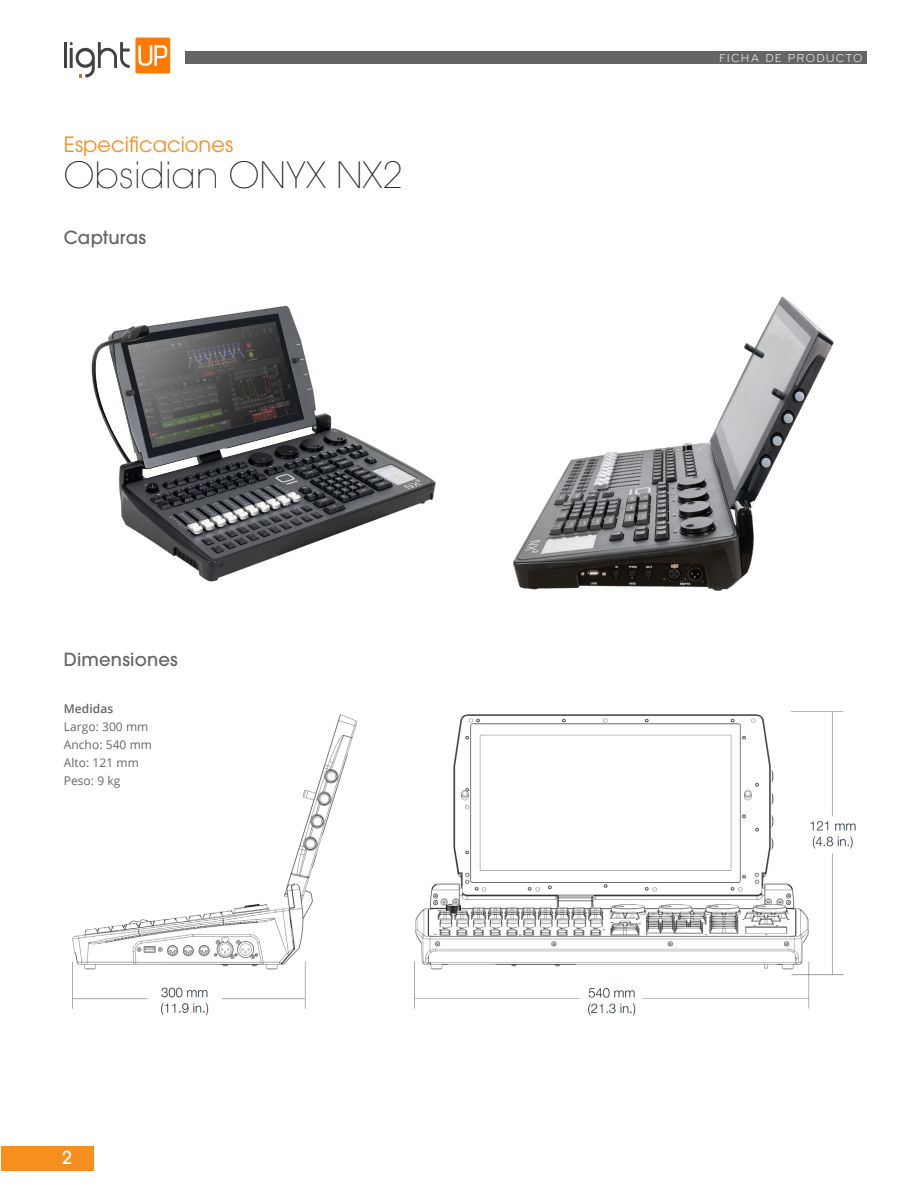
<style>
.page{position:relative;width:918px;height:1188px;background:#fff}
.page>*{position:absolute;margin:0;border:0;box-sizing:border-box;transform-origin:0 0}
.Titulo_negro{font:200 36px "ITC Avant Garde Pro";color:#231f20}
.Titulo_Naranjo{font:21px "ITC Avant Garde Pro";color:#f68f1e}
.Mini_Titulo{font:500 18px "ITC Avant Garde Pro";letter-spacing:.01em;color:#656568}
.t1{font:500 18px "ITC Avant Garde Pro";color:#fff}
.Cuerpo_Texto{font:12px "Open Sans";letter-spacing:.005em;color:#656568}
.t2{font:12px "Bryant Pro";letter-spacing:.1em;color:#f0f0f0}
.Cuerpo_Texto-2{font:600 12px "Open Sans";letter-spacing:.005em;color:#656568}
</style>
<div class="page">
<div style="left:185px;top:51px;width:682px;height:13px;background:#656568"></div>
<div style="left:1px;top:1146px;width:93px;height:24px;background:#f68f1e"></div>
<hr style="left:64px;top:42px;width:3px;height:26px;background:#424042">
<svg style="left:70px;top:42px;width:60px;height:35px"></svg>
<div style="left:135px;top:38px;width:35px;height:36px;background:#ff7a00;border-radius:2px"></div>
<svg style="left:138px;top:45px;width:29px;height:21px"></svg>
<img style="left:72px;top:711px;width:784px;height:305px">
<img style="left:91px;top:305px;width:345px;height:277px">
<img style="left:513px;top:296px;width:321px;height:295px">
<p class="Titulo_Naranjo" style="left:64px;top:131px;width:171px">Especificaciones</p>
<p class="Titulo_negro" style="left:64px;top:152px;width:340px">Obsidian ONYX NX2</p>
<p class="Mini_Titulo" style="left:64px;top:226px;width:84px">Capturas</p>
<p class="Mini_Titulo" style="left:64px;top:648px;width:116px">Dimensiones</p>
<p class="Cuerpo_Texto-2" style="left:64px;top:700px;width:51px">Medidas</p>
<p class="Cuerpo_Texto" style="left:64px;top:718px;width:86px">Largo: 300 mm</p>
<p class="Cuerpo_Texto" style="left:64px;top:736px;width:90px">Ancho: 540 mm</p>
<p class="Cuerpo_Texto" style="left:64px;top:754px;width:77px">Alto: 121 mm</p>
<p class="Cuerpo_Texto" style="left:64px;top:772px;width:58px">Peso: 9 kg</p>
<h3 class="t1" style="left:62px;top:1146px;width:11px">2</h3>
<p class="t2" style="left:719px;top:50px;width:145px">FICHA DE PRODUCTO</p>
</div>
